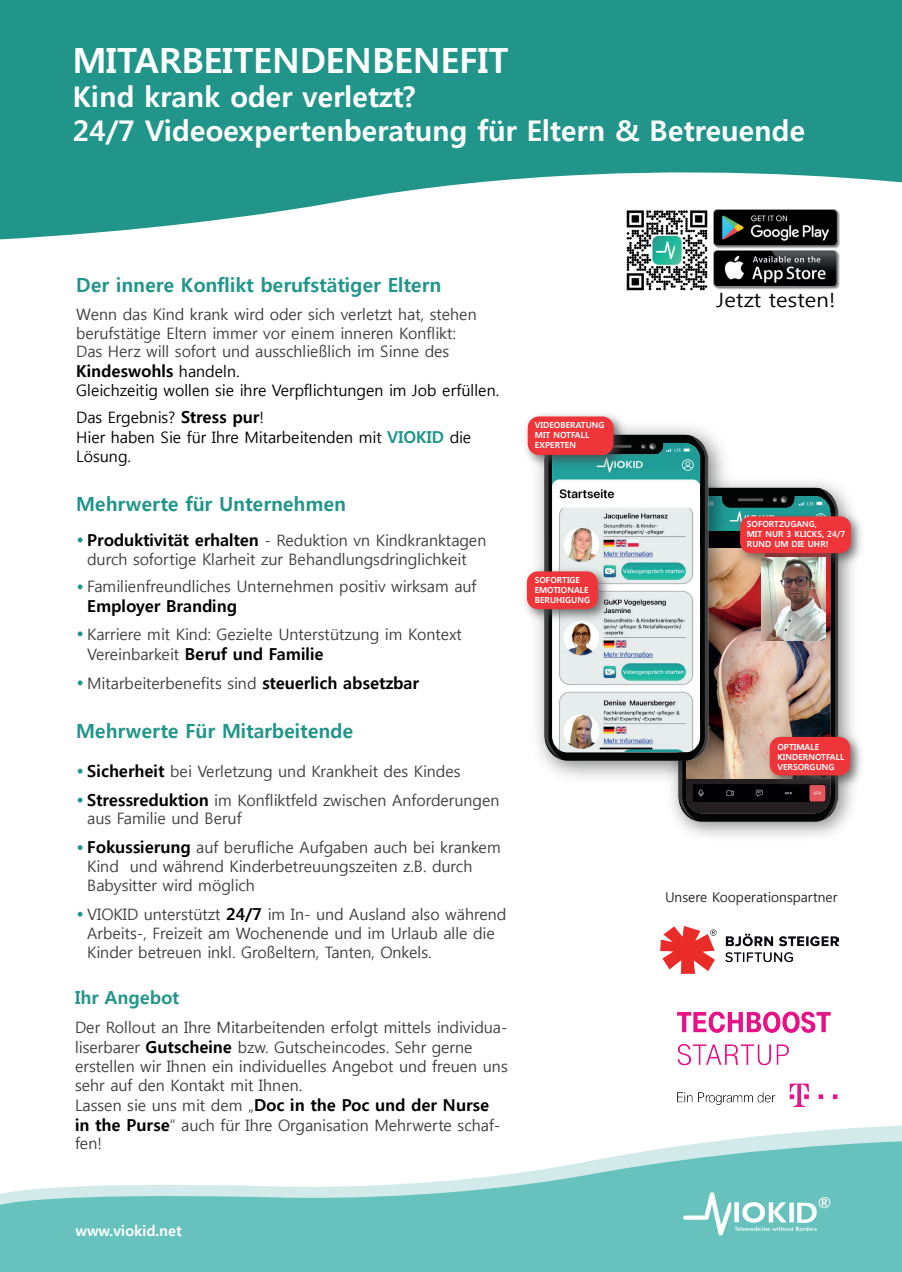
<style>
.page{position:relative;width:902px;height:1272px;background:#fff}
.page>*{position:absolute;margin:0;border:0;box-sizing:border-box;transform-origin:0 0}
.t1{font:700 34.65px "Malgun Gothic";color:#fff}
.t2{font:700 28.5px/34.2px "Malgun Gothic";color:#fff}
.t3{font:19.65px "Malgun Gothic";color:#000002;scale:1.11 1}
.t4{font:700 19.5px "Malgun Gothic";color:#21958a}
.t5{font:700 18px "Malgun Gothic";color:#21958a}
.t6{font:700 16.5px "Malgun Gothic";color:#000001}
.t7{font:15.75px/18.9px "Malgun Gothic";color:#3e3e3f}
.t8{font:15.75px/27px "Malgun Gothic";color:#000001}
.t9{font:700 14.85px "Malgun Gothic";color:#fff}
.t10{font:700 14.55px "Malgun Gothic";color:#fff}
.t11{font:13.5px "Malgun Gothic";color:#231f20}
.t12{font:700 8.4px/10.1px "Malgun Gothic";color:#fff}
.s1{font-weight:400;font-size:15.75px}
.s2{font-weight:700;font-size:16.5px}
.s3{font-weight:700;font-size:16.5px;color:#21958a}
.s4{font-weight:700;font-size:16.5px;color:#000001}
.s5{font-weight:400;font-size:15.75px;color:#3e3e3f}
</style>
<div class="page">
<img style="left:672px;top:481px;width:181px;height:355px">
<img style="left:678px;top:487px;width:160px;height:335px">
<img style="left:738px;top:508px;width:123px;height:62px">
<div style="left:740px;top:516px;width:110px;height:37px;background:#ee3539;border-radius:11px"></div>
<img style="left:761px;top:728px;width:100px;height:64px">
<div style="left:769px;top:737px;width:81px;height:38px;background:#ee3539;border-radius:11px"></div>
<img style="left:761px;top:557px;width:64px;height:83px">
<svg style="left:719px;top:1125px;width:182px;height:16px;fill:#d2eae9"></svg>
<svg style="left:0;top:1141px;width:901px;height:130px;fill:#67c2bd"></svg>
<img style="left:678px;top:1187px;width:143px;height:52px">
<svg style="left:0;top:0;width:901px;height:269px;fill:#21958a"></svg>
<img style="left:713px;top:210px;width:126px;height:80px">
<img style="left:537px;top:426px;width:201px;height:364px">
<img style="left:545px;top:434px;width:163px;height:327px">
<img style="left:526px;top:414px;width:104px;height:58px">
<div style="left:527px;top:416px;width:86px;height:39px;background:#ee3539;border-radius:11px"></div>
<img style="left:525px;top:562px;width:90px;height:64px">
<div style="left:527px;top:571px;width:70px;height:38px;background:#ee3539;border-radius:11px"></div>
<img style="left:626px;top:210px;width:81px;height:81px">
<img style="left:677px;top:1011px;width:161px;height:96px">
<img style="left:660px;top:926px;width:178px;height:48px">
<svg style="left:78px;top:537px;width:5px;height:5px"></svg>
<svg style="left:78px;top:584px;width:5px;height:5px"></svg>
<svg style="left:78px;top:631px;width:5px;height:5px"></svg>
<svg style="left:78px;top:680px;width:5px;height:5px"></svg>
<svg style="left:78px;top:768px;width:5px;height:5px"></svg>
<svg style="left:78px;top:797px;width:5px;height:5px"></svg>
<svg style="left:78px;top:845px;width:5px;height:5px"></svg>
<svg style="left:78px;top:911px;width:5px;height:5px"></svg>
<h1 class="t1" style="left:73px;top:40px;width:437px">MITARBEITENDENBENEFIT</h1>
<h2 class="t2" style="left:73px;top:80px;width:733px">Kind krank oder verletzt?<br>24/7 Videoexpertenberatung für Eltern &amp; Betreuende</h2>
<p class="t4" style="left:76px;top:273px;width:366px">Der innere Konflikt berufstätiger Eltern</p>
<p class="t7" style="left:76px;top:305px;width:402px">Wenn das Kind krank wird oder sich verletzt hat, stehen berufstätige Eltern immer vor einem inneren Konflikt:<br>Das Herz will sofort und ausschließlich im Sinne des</p>
<p class="t6" style="left:76px;top:361px;width:165px">Kindeswohls <span class="s1">handeln.</span></p>
<p class="t8" style="left:76px;top:377px;width:424px">Gleichzeitig wollen sie ihre Verpflichtungen im Job erfüllen.<br>Das Ergebnis? <span class="s2">Stress pur</span>!</p>
<p class="t8" style="left:76px;top:428px;width:396px;line-height:18.9px">Hier haben Sie für Ihre Mitarbeitenden mit <span class="s3">VIOKID</span> die<br>Lösung.</p>
<p class="t4" style="left:76px;top:493px;width:271px">Mehrwerte für Unternehmen</p>
<p class="t7" style="left:87px;top:531px;width:400px"><span class="s4">Produktivität erhalten</span> - Reduktion vn Kindkranktagen durch sofortige Klarheit zur Behandlungsdringlichkeit</p>
<p class="t7" style="left:87px;top:577px;width:391px">Familienfreundliches Unternehmen positiv wirksam auf</p>
<p class="t6" style="left:87px;top:596px;width:151px">Employer Branding</p>
<p class="t7" style="left:87px;top:625px;width:376px">Karriere mit Kind: Gezielte Unterstützung im Kontext</p>
<p class="t6" style="left:87px;top:644px;width:238px"><span class="s5">Vereinbarkeit</span> Beruf und Familie</p>
<p class="t7" style="left:87px;top:674px;width:333px">Mitarbeiterbenefits sind <span class="s4">steuerlich absetzbar</span></p>
<p class="t4" style="left:76px;top:719px;width:278px">Mehrwerte Für Mitarbeitende</p>
<p class="t7" style="left:87px;top:757px;width:414px;line-height:28.8px"><span class="s4">Sicherheit</span> bei Verletzung und Krankheit des Kindes<br><span class="s4">Stressreduktion</span> im Konfliktfeld zwischen Anforderungen</p>
<p class="t7" style="left:87px;top:804px;width:415px;line-height:28.8px">aus Familie und Beruf<br><span class="s4">Fokussierung</span> auf berufliche Aufgaben auch bei krankem</p>
<p class="t7" style="left:87px;top:857px;width:387px">Kind und während Kinderbetreuungszeiten z.B. durch<br>Babysitter wird möglich</p>
<p class="t7" style="left:87px;top:905px;width:420px">VIOKID unterstützt <span class="s4">24/7</span> im In- und Ausland also während<br>Arbeits-, Freizeit am Wochenende und im Urlaub alle die<br>Kinder betreuen inkl. Großeltern, Tanten, Onkels.</p>
<p class="t5" style="left:75px;top:986px;width:106px">Ihr Angebot</p>
<p class="t7" style="left:75px;top:1018px;width:434px">Der Rollout an Ihre Mitarbeitenden erfolgt mittels individua&shy;liserbarer <span class="s4">Gutscheine</span> bzw. Gutscheincodes. Sehr gerne erstellen wir Ihnen ein individuelles Angebot und freuen uns sehr auf den Kontakt mit Ihnen.</p>
<p class="t6" style="left:75px;top:1094px;width:415px"><span class="s5">Lassen sie uns mit dem „</span>Doc in the Poc und der Nurse</p>
<p class="t7" style="left:75px;top:1115px;width:427px"><span class="s4">in the Purse</span>“ auch für Ihre Organisation Mehrwerte schaf&shy;fen!</p>
<p class="t12" style="left:535px;top:420px;width:71px">VIDEOBERATUNG<br>MIT NOTFALL<br>EXPERTEN</p>
<p class="t12" style="left:534px;top:575px;width:57px">SOFORTIGE<br>EMOTIONALE<br>BERUHIGUNG</p>
<p class="t10" style="left:75px;top:1221px;width:108px">www.viokid.net</p>
<p class="t3" style="left:716px;top:288px;width:108px">Jetzt testen!</p>
<p class="t12" style="left:746px;top:519px;width:100px">SOFORTZUGANG,<br>MIT NUR 3 KLICKS, 24/7<br>RUND UM DIE UHR!</p>
<p class="t12" style="left:777px;top:741px;width:68px">OPTIMALE<br>KINDERNOTFALL<br>VERSORGUNG</p>
<p class="t11" style="left:665px;top:889px;width:174px">Unsere Kooperationspartner</p>
<p class="t9" style="left:817px;top:1193px;width:15px">®</p>
</div>
